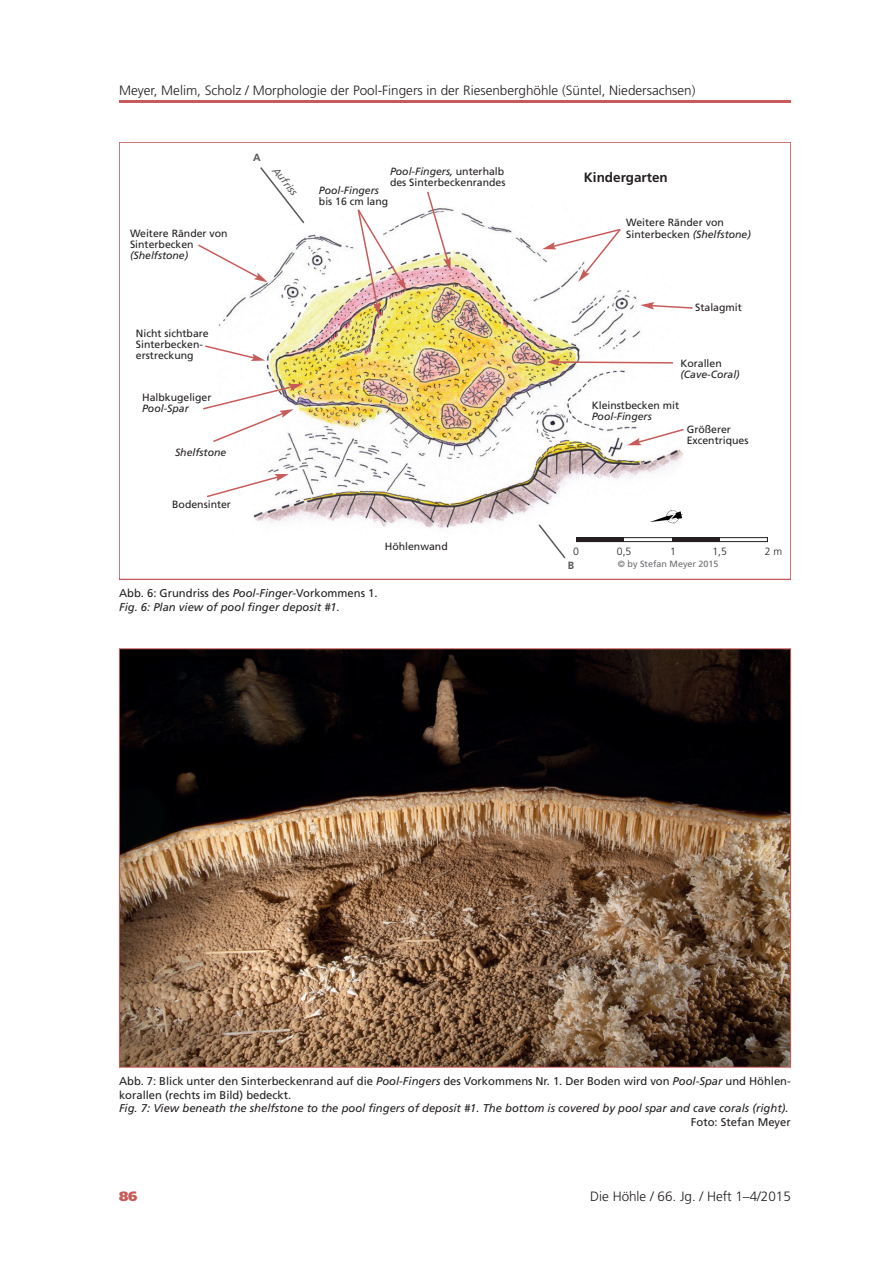
<style>
.page{position:relative;width:893px;height:1263px;background:#fff}
.page>*{position:absolute;margin:0;border:0;box-sizing:border-box;transform-origin:0 0}
.t1{font:300 13.5px "Frutiger";color:#231f20}
.t2{font:700 13.5px "Frutiger";color:#231f20}
.t3{font:900 13.5px "Frutiger";color:#c75b59}
.t4{font:italic 11.25px/13.5px "Frutiger";color:#231f20}
.t5{font:11.25px/13.5px "Frutiger";color:#231f20}
.t6{font:10.5px/11.2px "Frutiger";color:#231f20}
.t7{font:italic 10.5px "Frutiger";color:#231f20}
.t8{font:300 10.5px "Frutiger";color:#231f20}
.t9{font:italic 10.5px "Frutiger";color:#57585a}
.t10{font:700 10.5px "Frutiger";color:#57585a}
.t11{font:9px "Frutiger";color:#6c6d70}
.s1{font-style:italic}
.s2{font-style:normal}
</style>
<div class="page">
<hr style="left:119px;top:100px;width:672px;height:3px;background:#c75b59">
<img style="left:218px;top:209px;width:550px;height:334px">
<div style="left:119px;top:142px;width:672px;height:437px;border:2px solid #c75b59"></div>
<hr style="left:577px;top:538px;width:190px;height:4px;background:#fff">
<div style="left:576px;top:537px;width:192px;height:5px;border:1px solid #231f20"></div>
<div style="left:576px;top:537px;width:48px;height:5px;background:#231f20"></div>
<div style="left:672px;top:537px;width:48px;height:5px;background:#231f20"></div>
<svg style="left:650px;top:510px;width:33px;height:14px"></svg>
<svg style="left:426px;top:191px;width:25px;height:80px"></svg>
<svg style="left:198px;top:243px;width:70px;height:39px"></svg>
<svg style="left:205px;top:344px;width:60px;height:17px"></svg>
<svg style="left:203px;top:384px;width:100px;height:59px"></svg>
<svg style="left:207px;top:474px;width:82px;height:24px"></svg>
<img style="left:356px;top:209px;width:51px;height:107px">
<svg style="left:542px;top:227px;width:80px;height:55px"></svg>
<svg style="left:640px;top:302px;width:54px;height:8px"></svg>
<svg style="left:627px;top:428px;width:58px;height:17px"></svg>
<svg style="left:546px;top:358px;width:128px;height:8px"></svg>
<svg style="left:537px;top:523px;width:30px;height:36px"></svg>
<svg style="left:259px;top:167px;width:47px;height:58px"></svg>
<img style="left:121px;top:650px;width:668px;height:415px">
<p class="t1" style="left:119px;top:85px;width:578px">Meyer, Melim, Scholz / Morphologie der Pool-Fingers in der Riesenberghöhle (Süntel, Niedersachsen)</p>
<p class="t10" style="left:253px;top:153px;width:9px">A</p>
<p class="t9" style="left:278px;top:166px;width:35px;rotate:51deg">Aufriss</p>
<p class="t6" style="left:390px;top:166px;width:117px"><span class="s1">Pool-Fingers,</span> unterhalb des Sinterbeckenrandes</p>
<p class="t7" style="left:319px;top:186px;width:61px">Pool-Fingers</p>
<p class="t6" style="left:319px;top:196px;width:71px">bis 16 cm lang</p>
<p class="t2" style="left:584px;top:171px;width:85px">Kindergarten</p>
<p class="t6" style="left:626px;top:218px;width:99px">Weitere Ränder von</p>
<p class="t6" style="left:130px;top:228px;width:99px">Weitere Ränder von</p>
<p class="t6" style="left:626px;top:229px;width:126px">Sinterbecken <span class="s1">(Shelfstone)</span></p>
<p class="t6" style="left:130px;top:239px;width:65px">Sinterbecken</p>
<p class="t7" style="left:130px;top:251px;width:60px">(Shelfstone)</p>
<p class="t6" style="left:136px;top:328px;width:74px">Nicht sichtbare<br>Sinterbecken&shy;erstreckung</p>
<p class="t6" style="left:142px;top:393px;width:71px">Halbkugeliger</p>
<p class="t7" style="left:142px;top:405px;width:48px">Pool-Spar</p>
<p class="t7" style="left:175px;top:448px;width:53px">Shelfstone</p>
<p class="t6" style="left:172px;top:499px;width:60px">Bodensinter</p>
<p class="t6" style="left:385px;top:541px;width:64px">Höhlenwand</p>
<p class="t4" style="left:119px;top:587px;width:260px"><span class="s2">Abb. 6: Grundriss des</span> Pool-Finger<span class="s2">-Vorkommens 1.<br></span>Fig. 6: Plan view of pool finger deposit #1.</p>
<p class="t6" style="left:695px;top:302px;width:48px">Stalagmit</p>
<p class="t6" style="left:680px;top:359px;width:43px">Korallen</p>
<p class="t7" style="left:680px;top:370px;width:61px">(Cave-Coral)</p>
<p class="t6" style="left:592px;top:401px;width:89px">Kleinstbecken mit</p>
<p class="t7" style="left:592px;top:412px;width:61px">Pool-Fingers</p>
<p class="t6" style="left:687px;top:424px;width:63px">Größerer<br>Excentriques</p>
<p class="t8" style="left:573px;top:547px;width:7px">0</p>
<p class="t8" style="left:617px;top:547px;width:16px">0,5</p>
<p class="t8" style="left:670px;top:547px;width:7px">1</p>
<p class="t8" style="left:712px;top:547px;width:16px">1,5</p>
<p class="t8" style="left:765px;top:547px;width:19px">2 m</p>
<p class="t10" style="left:568px;top:561px;width:8px">B</p>
<p class="t11" style="left:618px;top:560px;width:102px">© by Stefan Meyer 2015</p>
<p class="t5" style="left:119px;top:1075px;width:673px">Abb. 7: Blick unter den Sinterbeckenrand auf die <span class="s1">Pool-Fingers</span> des Vorkommens Nr. 1. Der Boden wird von <span class="s1">Pool-Spar</span> und Höhlen&shy;korallen (rechts im Bild) bedeckt.</p>
<p class="t4" style="left:119px;top:1102px;width:671px">Fig. 7: View beneath the shelfstone to the pool fingers of deposit #1. The bottom is covered by pool spar and cave corals (right).</p>
<p class="t5" style="left:691px;top:1116px;width:102px">Foto: Stefan Meyer</p>
<p class="t3" style="left:119px;top:1191px;width:20px">86</p>
<p class="t1" style="left:590px;top:1191px;width:202px">Die Höhle / 66. Jg. / Heft 1–4/2015</p>
</div>
